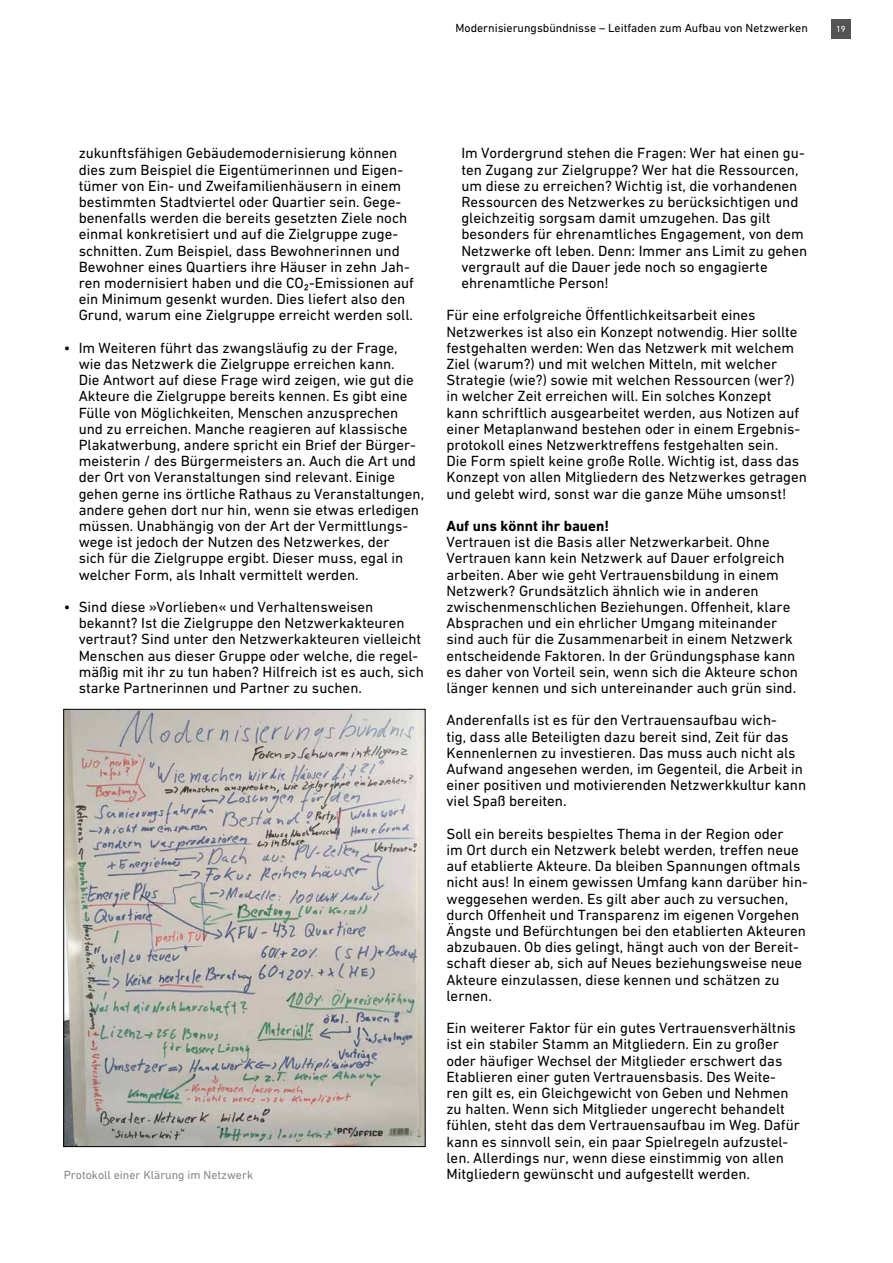
<style>
.page{position:relative;width:893px;height:1263px;background:#fff}
.page>*{position:absolute;margin:0;border:0;box-sizing:border-box;transform-origin:0 0}
.Text_10pt_schwarz{font:15px/16.2px "DIN Next W1 G";color:#000}
.Überschrift_10pt_sch{font:700 15px "DIN Next W1 G";color:#000}
.t1{font:12px "DIN Next W1 G";color:#000}
.t2{font:12px "DIN Next W1 G";color:#878787}
.t3{font:9px "DIN Next W1 G";color:#fff}
</style>
<div class="page">
<div style="left:831px;top:19px;width:19px;height:20px;background:#555454"></div>
<img style="left:66px;top:711px;width:357px;height:434px">
<div style="left:64px;top:709px;width:361px;height:438px;border:1px solid #000"></div>
<p class="t1" style="left:455px;top:21px;width:354px">Modernisierungsbündnisse – Leitfaden zum Aufbau von Netzwerken</p>
<p class="t3" style="left:836px;top:24px;width:11px">19</p>
<p class="Text_10pt_schwarz" style="left:79px;top:145px;width:337px">zukunftsfähigen Gebäudemodernisierung können dies zum Beispiel die Eigentümerinnen und Eigen&shy;tümer von Ein- und Zweifamilienhäusern in einem bestimmten Stadtviertel oder Quartier sein. Gege&shy;benenfalls werden die bereits gesetzten Ziele noch einmal konkretisiert und auf die Zielgruppe zuge&shy;schnitten. Zum Beispiel, dass Bewohnerinnen und Bewohner eines Quartiers ihre Häuser in zehn Jah&shy;ren modernisiert haben und die CO₂-Emissionen auf ein Minimum gesenkt wurden. Dies liefert also den Grund, warum eine Zielgruppe erreicht werden soll.</p>
<p class="Text_10pt_schwarz" style="left:79px;top:339px;width:347px;text-indent:-15px">• Im Weiteren führt das zwangsläufig zu der Frage,<br>wie das Netzwerk die Zielgruppe erreichen kann.<br>Die Antwort auf diese Frage wird zeigen, wie gut die Akteure die Zielgruppe bereits kennen. Es gibt eine Fülle von Möglichkeiten, Menschen anzusprechen und zu erreichen. Manche reagieren auf klassische Plakatwerbung, andere spricht ein Brief der Bürger&shy;meisterin / des Bürgermeisters an. Auch die Art und der Ort von Veranstaltungen sind relevant. Einige gehen gerne ins örtliche Rathaus zu Veranstaltungen, andere gehen dort nur hin, wenn sie etwas erledigen müssen. Unabhängig von der Art der Vermittlungs&shy;wege ist jedoch der Nutzen des Netzwerkes, der<br>sich für die Zielgruppe ergibt. Dieser muss, egal in welcher Form, als Inhalt vermittelt werden.</p>
<p class="Text_10pt_schwarz" style="left:79px;top:599px;width:347px;text-indent:-15px">• Sind diese »Vorlieben« und Verhaltensweisen bekannt? Ist die Zielgruppe den Netzwerkakteuren vertraut? Sind unter den Netzwerkakteuren vielleicht Menschen aus dieser Gruppe oder welche, die regel&shy;mäßig mit ihr zu tun haben? Hilfreich ist es auch, sich starke Partnerinnen und Partner zu suchen.</p>
<p class="t2" style="left:64px;top:1168px;width:191px">Protokoll einer Klärung im Netzwerk</p>
<p class="Text_10pt_schwarz" style="left:461px;top:145px;width:347px">Im Vordergrund stehen die Fragen: Wer hat einen gu&shy;ten Zugang zur Zielgruppe? Wer hat die Ressourcen, um diese zu erreichen? Wichtig ist, die vorhandenen Ressourcen des Netzwerkes zu berücksichtigen und gleichzeitig sorgsam damit umzugehen. Das gilt besonders für ehrenamtliches Engagement, von dem Netzwerke oft leben. Denn: Immer ans Limit zu gehen vergrault auf die Dauer jede noch so engagierte ehrenamtliche Person!</p>
<p class="Text_10pt_schwarz" style="left:446px;top:307px;width:362px">Für eine erfolgreiche Öffentlichkeitsarbeit eines Netzwerkes ist also ein Konzept notwendig. Hier sollte festgehalten werden: Wen das Netzwerk mit welchem Ziel (warum?) und mit welchen Mitteln, mit welcher Strategie (wie?) sowie mit welchen Ressourcen (wer?) in welcher Zeit erreichen will. Ein solches Konzept<br>kann schriftlich ausgearbeitet werden, aus Notizen auf einer Metaplanwand bestehen oder in einem Ergebnis&shy;protokoll eines Netzwerktreffens festgehalten sein.<br>Die Form spielt keine große Rolle. Wichtig ist, dass das Konzept von allen Mitgliedern des Netzwerkes getragen und gelebt wird, sonst war die ganze Mühe umsonst!</p>
<h1 class="Überschrift_10pt_sch" style="left:446px;top:517px;width:164px">Auf uns könnt ihr bauen!</h1>
<p class="Text_10pt_schwarz" style="left:446px;top:534px;width:353px">Vertrauen ist die Basis aller Netzwerkarbeit. Ohne Vertrauen kann kein Netzwerk auf Dauer erfolgreich arbeiten. Aber wie geht Vertrauensbildung in einem Netzwerk? Grundsätzlich ähnlich wie in anderen zwischenmenschlichen Beziehungen. Offenheit, klare Absprachen und ein ehrlicher Umgang miteinander sind auch für die Zusammenarbeit in einem Netzwerk entscheidende Faktoren. In der Gründungsphase kann es daher von Vorteil sein, wenn sich die Akteure schon länger kennen und sich untereinander auch grün sind.</p>
<p class="Text_10pt_schwarz" style="left:446px;top:712px;width:361px">Anderenfalls ist es für den Vertrauensaufbau wich-<br>tig, dass alle Beteiligten dazu bereit sind, Zeit für das Kennenlernen zu investieren. Das muss auch nicht als Aufwand angesehen werden, im Gegenteil, die Arbeit in einer positiven und motivierenden Netzwerkkultur kann viel Spaß bereiten.</p>
<p class="Text_10pt_schwarz" style="left:446px;top:825px;width:363px">Soll ein bereits bespieltes Thema in der Region oder<br>im Ort durch ein Netzwerk belebt werden, treffen neue auf etablierte Akteure. Da bleiben Spannungen oftmals nicht aus! In einem gewissen Umfang kann darüber hin&shy;weggesehen werden. Es gilt aber auch zu versuchen, durch Offenheit und Transparenz im eigenen Vorgehen Ängste und Befürchtungen bei den etablierten Akteuren abzubauen. Ob dies gelingt, hängt auch von der Bereit&shy;schaft dieser ab, sich auf Neues beziehungsweise neue Akteure einzulassen, diese kennen und schätzen zu lernen.</p>
<p class="Text_10pt_schwarz" style="left:446px;top:1020px;width:355px">Ein weiterer Faktor für ein gutes Vertrauensverhältnis ist ein stabiler Stamm an Mitgliedern. Ein zu großer oder häufiger Wechsel der Mitglieder erschwert das Etablieren einer guten Vertrauensbasis. Des Weite&shy;ren gilt es, ein Gleichgewicht von Geben und Nehmen zu halten. Wenn sich Mitglieder ungerecht behandelt fühlen, steht das dem Vertrauensaufbau im Weg. Dafür kann es sinnvoll sein, ein paar Spielregeln aufzustel&shy;len. Allerdings nur, wenn diese einstimmig von allen Mitgliedern gewünscht und aufgestellt werden.</p>
</div>
